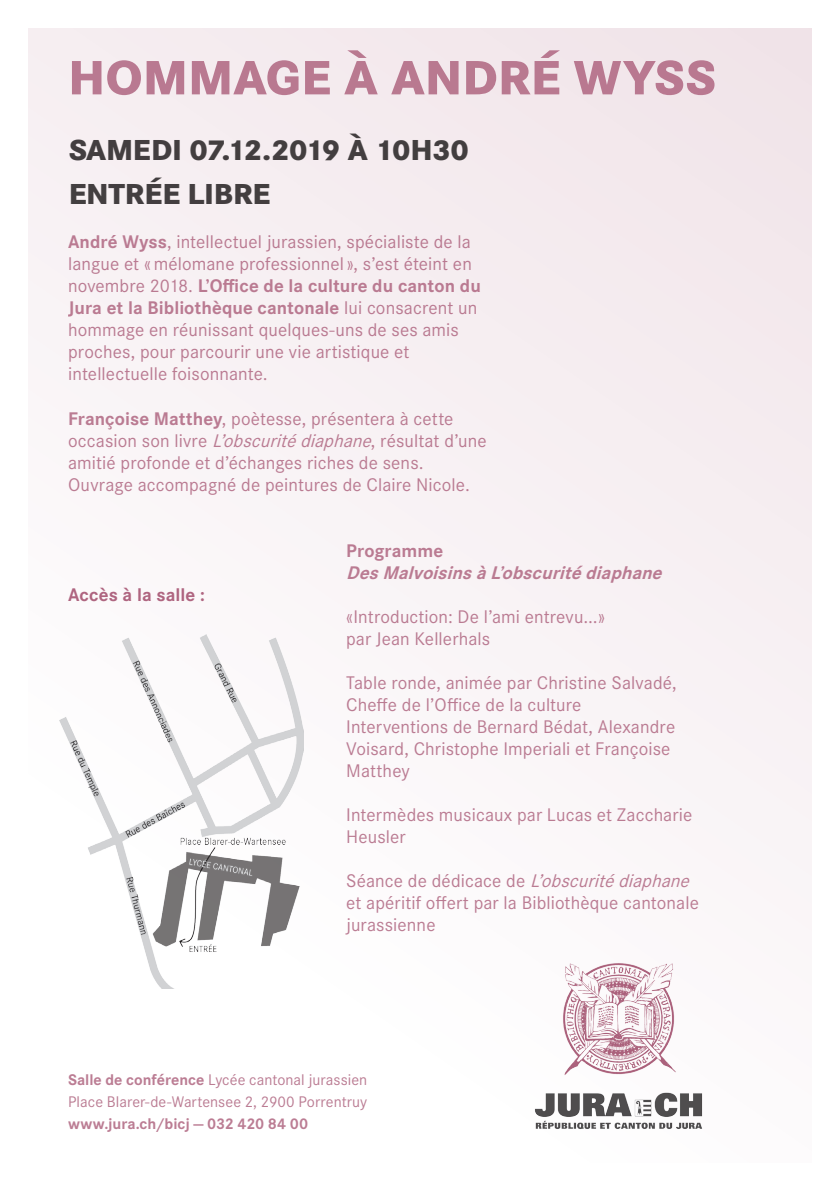
<style>
.page{position:relative;width:840px;height:1191px;background:#fff}
.page>*{position:absolute;margin:0;border:0;box-sizing:border-box;transform-origin:0 0}
.t1{font:800 50px "Corporate S";color:#af6580}
.t2{font:800 30px/44px "Corporate S";letter-spacing:-.01em;color:#231f20}
.t3{font:19px/22px "Corporate S";letter-spacing:.005em;color:#af6580}
.t4{font:italic 700 19px "Corporate S";color:#af6580}
.VERSO_titre_2{font:700 19px "Corporate S";letter-spacing:.005em;color:#af6580}
.t5{font:16px/22px "Corporate S";letter-spacing:.005em;color:#af6580}
.t6{font:700 16px "Corporate S";color:#af6580}
.s1{font-weight:700}
.s2{font-style:italic}
</style>
<div class="page">
<div style="left:28px;top:28px;width:783px;height:1134px;background:linear-gradient(to right,#fbf8f9,#f6eef1)"></div>
<img style="left:556px;top:960px;width:126px;height:99px">
<img style="left:522px;top:1059px;width:194px;height:84px">
<img style="left:60px;top:635px;width:243px;height:353px">
<h1 class="t1" style="left:68px;top:48px;width:649px">HOMMAGE À ANDRÉ WYSS</h1>
<h2 class="t2" style="left:68px;top:129px;width:402px">SAMEDI 07.12.2019 À 10H30<br>ENTRÉE LIBRE</h2>
<p class="t3" style="left:68px;top:231px;width:414px"><span class="s1">André Wyss</span>, intellectuel jurassien, spécialiste de la langue et «mélomane professionnel», s’est éteint en novembre 2018. <span class="s1">L’Office de la culture du canton du Jura et la Bibliothèque cantonale</span> lui consacrent un hommage en réunissant quelques-uns de ses amis proches, pour parcourir une vie artistique et intellectuelle foisonnante.</p>
<p class="t3" style="left:68px;top:407px;width:420px"><span class="s1">Françoise Matthey</span>, poètesse, présentera à cette occasion son livre <span class="s2">L’obscuritédiaphane</span>, résultat d’une amitié profonde et d’échanges riches de sens.<br>Ouvrage accompagné de peintures de Claire Nicole.</p>
<p class="VERSO_titre_2" style="left:68px;top:583px;width:138px">Accès à la salle :</p>
<p class="VERSO_titre_2" style="left:346px;top:539px;width:99px">Programme</p>
<p class="t4" style="left:346px;top:561px;width:323px">DesMalvoisinsàL’obscuritédiaphane</p>
<p class="t3" style="left:346px;top:605px;width:260px">«Introduction: De l’ami entrevu...» par Jean Kellerhals</p>
<p class="t3" style="left:346px;top:671px;width:332px">Table ronde, animée par Christine Salvadé, Cheffe de l’Office de la culture Interventions de Bernard Bédat, Alexandre Voisard, Christophe Imperiali et Françoise Matthey</p>
<p class="t3" style="left:346px;top:803px;width:347px">Intermèdes musicaux par Lucas et Zaccharie<br>Heusler</p>
<p class="t3" style="left:346px;top:869px;width:354px">S é a n c e d e d é d i c a c e d e <span class="s2">L’obscuritédiaphane </span>et apéritif offert par la Bibliothèque cantonale jurassienne</p>
<p class="t5" style="left:68px;top:1068px;width:300px"><span class="s1">Salle de conférence</span> Lycée cantonal jurassien<br>Place Blarer-de-Wartensee 2, 2900 Porrentruy</p>
<p class="t6" style="left:68px;top:1114px;width:241px">www.jura.ch/bicj — 032 420 84 00</p>
</div>
